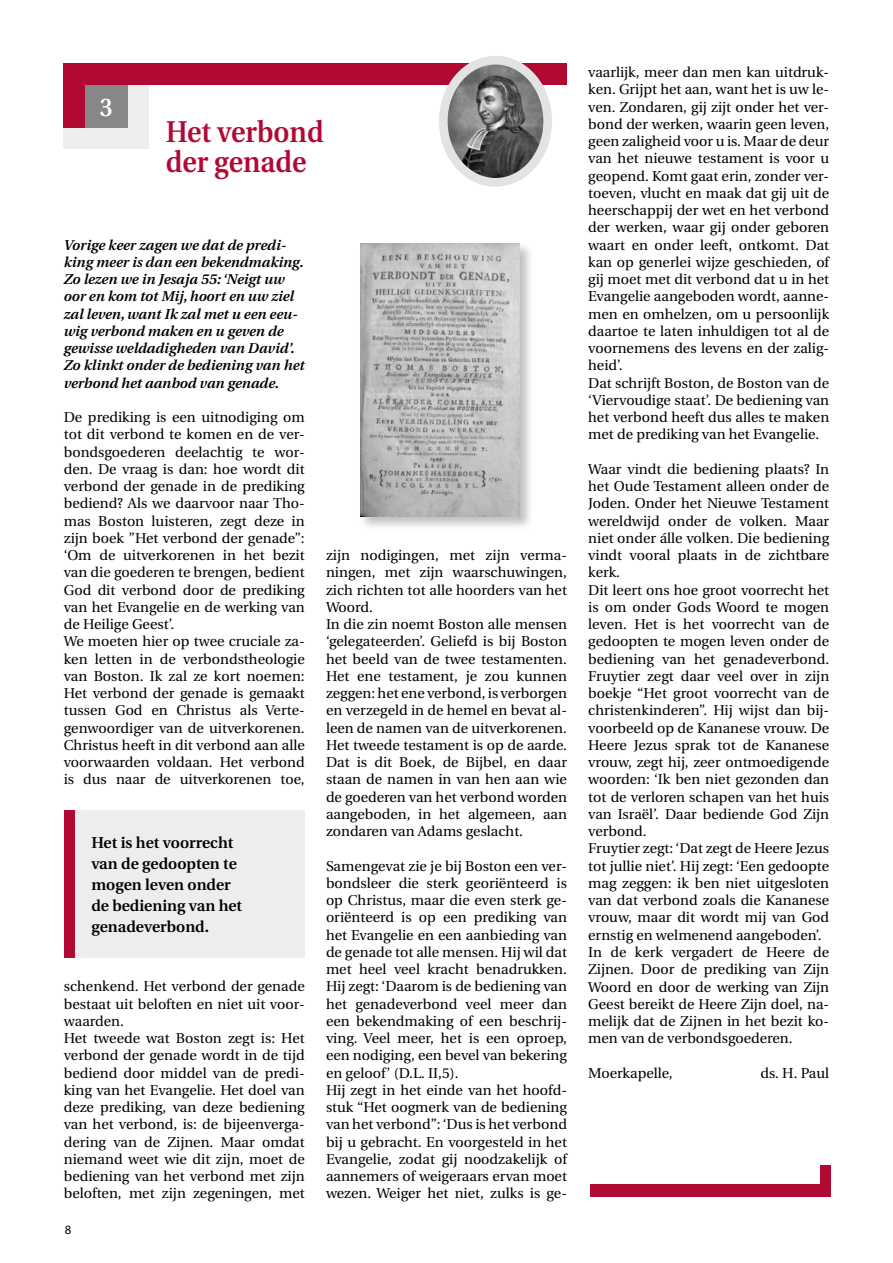
<style>
.page{position:relative;width:893px;height:1263px;background:#fff}
.page>*{position:absolute;margin:0;border:0;box-sizing:border-box;transform-origin:0 0}
.t1{font:600 30px/30px "Utopia";color:#b20933;scale:.92 1}
.t2{font:600 25.5px "Utopia";color:#fff;scale:.92 1}
.t3{font:600 15.75px/21px "Utopia";color:#000}
.t4{font:14.25px/17.2px "Utopia";color:#000}
.t5{font:italic 600 14.25px/17.2px "Utopia";color:#000}
.t6{font:12.75px "Myriad Pro";color:#000}
</style>
<div class="page">
<div style="left:64px;top:73px;width:85px;height:76px;background:#ededed"></div>
<div style="left:64px;top:67px;width:64px;height:61px;background:#878787"></div>
<div style="left:64px;top:66px;width:21px;height:62px;background:#b20933"></div>
<div style="left:64px;top:64px;width:503px;height:21px;background:#b20933"></div>
<img style="left:443px;top:60px;width:105px;height:117px">
<div style="left:439px;top:56px;width:113px;height:131px;border:9px solid #e3e3e3;border-radius:50%"></div>
<div style="left:359px;top:241px;width:175px;height:290px;background:#000;opacity:.25"></div>
<img style="left:361px;top:243px;width:159px;height:274px">
<div style="left:64px;top:810px;width:241px;height:148px;background:#ededed"></div>
<div style="left:64px;top:810px;width:10px;height:147px;background:#b20933"></div>
<div style="left:589px;top:1185px;width:241px;height:12px;background:#b20933"></div>
<div style="left:820px;top:1165px;width:10px;height:31px;background:#b20933"></div>
<h2 class="t2" style="left:100px;top:93px;width:16px">3</h2>
<h1 class="t1" style="left:166px;top:117px;width:173px">Het verbond der genade</h1>
<p class="t5" style="left:64px;top:236px;width:242px">Vorige keer zagen we dat de predi&shy;king meer is dan een bekendmaking.<br>Zo lezen we in Jesaja 55: ‘Neigt uw oor en kom tot Mij, hoort en uw ziel zal leven, want Ik zal met u een eeu&shy;wig verbond maken en u geven de gewisse weldadigheden van David’.<br>Zo klinkt onder de bediening van het verbond het aanbod van genade.</p>
<p class="t4" style="left:64px;top:409px;width:242px">De prediking is een uitnodiging om tot dit verbond te komen en de ver&shy;bondsgoederen deelachtig te wor&shy;den. De vraag is dan: hoe wordt dit verbond der genade in de prediking bediend? Als we daarvoor naar Tho&shy;mas Boston luisteren, zegt deze in zijn boek ”Het verbond der genade”: ‘Om de uitverkorenen in het bezit van die goederen te brengen, bedient God dit verbond door de prediking van het Evangelie en de werking van de Heilige Geest’.<br>We moeten hier op twee cruciale za&shy;ken letten in de verbondstheologie van Boston. Ik zal ze kort noemen:<br>Het verbond der genade is gemaakt tussen God en Christus als Verte&shy;genwoordiger van de uitverkorenen.<br>Christus heeft in dit verbond aan alle voorwaarden voldaan. Het verbond is dus naar de uitverkorenen toe,</p>
<p class="t3" style="left:91px;top:833px;width:152px">Het is het voorrecht van de gedoopten te mogen leven onder de bediening van het genadeverbond.</p>
<p class="t4" style="left:64px;top:978px;width:242px">schenkend. Het verbond der genade bestaat uit beloften en niet uit voor&shy;waarden.<br>Het tweede wat Boston zegt is: Het verbond der genade wordt in de tijd bediend door middel van de predi&shy;king van het Evangelie. Het doel van deze prediking, van deze bediening van het verbond, is: de bijeenverga&shy;dering van de Zijnen. Maar omdat niemand weet wie dit zijn, moet de bediening van het verbond met zijn beloften, met zijn zegeningen, met</p>
<p class="t6" style="left:65px;top:1222px;width:8px">8</p>
<p class="t4" style="left:326px;top:547px;width:242px">zijn nodigingen, met zijn verma&shy;ningen, met zijn waarschuwingen, zich richten tot alle hoorders van het<br>Woord.<br>In die zin noemt Boston alle mensen ‘gelegateerden’. Geliefd is bij Boston het beeld van de twee testamenten.<br>Het ene testament, je zou kunnen zeggen: het ene verbond, is verborgen en verzegeld in de hemel en bevat al&shy;leen de namen van de uitverkorenen.<br>Het tweede testament is op de aarde.<br>Dat is dit Boek, de Bijbel, en daar staan de namen in van hen aan wie de goederen van het verbond worden aangeboden, in het algemeen, aan zondaren van Adams geslacht.</p>
<p class="t4" style="left:326px;top:857px;width:242px">Samengevat zie je bij Boston een ver&shy;bondsleer die sterk georiënteerd is op Christus, maar die even sterk ge&shy;oriënteerd is op een prediking van het Evangelie en een aanbieding van de genade tot alle mensen. Hij wil dat met heel veel kracht benadrukken.<br>Hij zegt: ‘Daarom is de bediening van het genadeverbond veel meer dan een bekendmaking of een beschrij&shy;ving. Veel meer, het is een oproep, een nodiging, een bevel van bekering en geloof’ (D.L. II,5).<br>Hij zegt in het einde van het hoofd&shy;stuk “Het oogmerk van de bediening van het verbond”: ‘Dus is het verbond bij u gebracht. En voorgesteld in het Evangelie, zodat gij noodzakelijk of aannemers of weigeraars ervan moet wezen. Weiger het niet, zulks is ge-</p>
<p class="t4" style="left:588px;top:64px;width:242px">vaarlijk, meer dan men kan uitdruk&shy;ken. Grijpt het aan, want het is uw le&shy;ven. Zondaren, gij zijt onder het ver&shy;bond der werken, waarin geen leven, geen zaligheid voor u is. Maar de deur van het nieuwe testament is voor u geopend. Komt gaat erin, zonder ver&shy;toeven, vlucht en maak dat gij uit de heerschappij der wet en het verbond der werken, waar gij onder geboren waart en onder leeft, ontkomt. Dat kan op generlei wijze geschieden, of gij moet met dit verbond dat u in het Evangelie aangeboden wordt, aanne&shy;men en omhelzen, om u persoonlijk daartoe te laten inhuldigen tot al de voornemens des levens en der zalig&shy;heid’.<br>Dat schrijft Boston, de Boston van de ‘Viervoudige staat’. De bediening van het verbond heeft dus alles te maken met de prediking van het Evangelie.</p>
<p class="t4" style="left:588px;top:461px;width:242px">Waar vindt die bediening plaats? In het Oude Testament alleen onder de Joden. Onder het Nieuwe Testament wereldwijd onder de volken. Maar niet onder álle volken. Die bediening vindt vooral plaats in de zichtbare kerk.<br>Dit leert ons hoe groot voorrecht het is om onder Gods Woord te mogen leven. Het is het voorrecht van de gedoopten te mogen leven onder de bediening van het genadeverbond.<br>Fruytier zegt daar veel over in zijn boekje “Het groot voorrecht van de christenkinderen”. Hij wijst dan bij&shy;voorbeeld op de Kananese vrouw. De Heere Jezus sprak tot de Kananese vrouw, zegt hij, zeer ontmoedigende woorden: ‘Ik ben niet gezonden dan tot de verloren schapen van het huis van Israël’. Daar bediende God Zijn verbond.<br>Fruytier zegt: ‘Dat zegt de Heere Jezus tot jullie niet’. Hij zegt: ‘Een gedoopte mag zeggen: ik ben niet uitgesloten van dat verbond zoals die Kananese vrouw, maar dit wordt mij van God ernstig en welmenend aangeboden’.<br>In de kerk vergadert de Heere de Zijnen. Door de prediking van Zijn Woord en door de werking van Zijn Geest bereikt de Heere Zijn doel, na&shy;melijk dat de Zijnen in het bezit ko&shy;men van de verbondsgoederen.</p>
<p class="t4" style="left:588px;top:1064px;width:86px">Moerkapelle,</p>
<p class="t4" style="left:761px;top:1064px;width:70px">ds. H. Paul</p>
</div>
